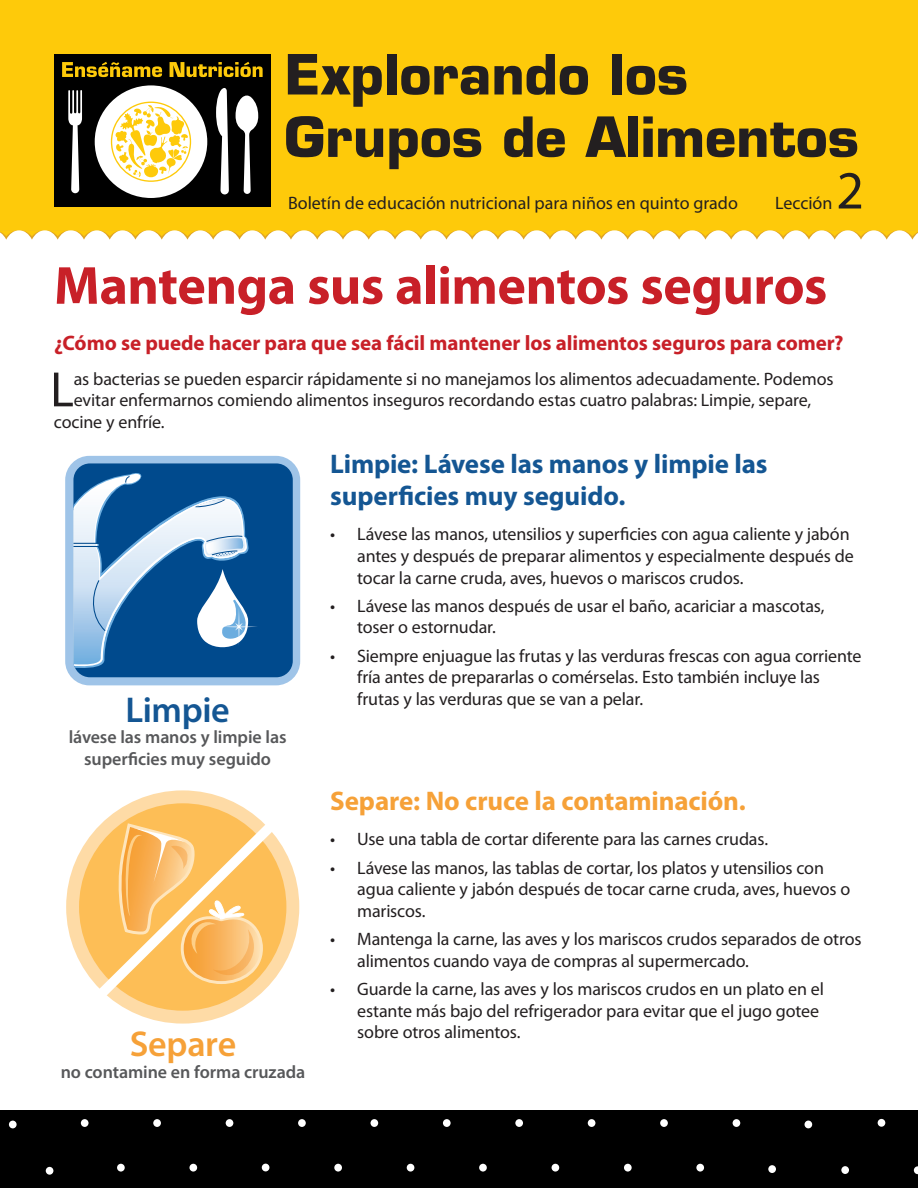
<style>
.page{position:relative;width:918px;height:1188px;background:#fff}
.page>*{position:absolute;margin:0;border:0;box-sizing:border-box;transform-origin:0 0}
.t1{font:700 54px/62.4px "Eurostile LT Std";color:#231f20}
.t2{font:700 54px "Myriad Pro";letter-spacing:-.01em;color:#c82028}
.t3{font:54px "Myriad Pro";color:#231f20}
.t4{font:50.1px "Myriad Pro";color:#231f20}
.t5{font:600 36px "Myriad Pro";letter-spacing:-.01em;color:#145693}
.t6{font:600 36px "Myriad Pro";letter-spacing:-.005em;color:#f6a138}
.t7{font:700 27px/32.4px "Myriad Pro";letter-spacing:-.005em;color:#145693}
.t8{font:700 27px "Myriad Pro";letter-spacing:-.005em;color:#f6a138}
.t9{font:700 21px "Myriad Pro";letter-spacing:-.005em;color:#c82028}
.t10{font:18px/21.6px "Myriad Pro";letter-spacing:-.01em;color:#231f20}
.t11{font:600 18px/21.6px "Myriad Pro";letter-spacing:-.005em;color:#57585a;text-align:center}
</style>
<div class="page">
<div style="left:0;top:0;width:918px;height:230px;background:#feca0a"></div>
<svg style="left:0;top:230px;width:918px;height:10px"></svg>
<div style="left:54px;top:54px;width:217px;height:153px;background:#000"></div>
<svg style="left:68px;top:90px;width:14px;height:103px"></svg>
<svg style="left:216px;top:88px;width:13px;height:106px"></svg>
<div style="left:95px;top:85px;width:112px;height:113px;background:#fff;border-radius:50%"></div>
<svg style="left:112px;top:103px;width:78px;height:78px"></svg>
<svg style="left:115px;top:105px;width:74px;height:72px"></svg>
<svg style="left:236px;top:95px;width:22px;height:99px"></svg>
<svg style="left:62px;top:62px;width:100px;height:15px"></svg>
<svg style="left:170px;top:62px;width:93px;height:15px"></svg>
<div style="left:0;top:1110px;width:918px;height:78px;background:#000"></div>
<div style="left:81px;top:1119px;width:8px;height:8px;background:#fff;border-radius:50%"></div>
<div style="left:153px;top:1119px;width:8px;height:8px;background:#fff;border-radius:50%"></div>
<div style="left:226px;top:1119px;width:7px;height:8px;background:#fff;border-radius:50%"></div>
<div style="left:298px;top:1119px;width:8px;height:8px;background:#fff;border-radius:50%"></div>
<div style="left:371px;top:1119px;width:7px;height:8px;background:#fff;border-radius:50%"></div>
<div style="left:443px;top:1119px;width:8px;height:8px;background:#fff;border-radius:50%"></div>
<div style="left:515px;top:1119px;width:8px;height:8px;background:#fff;border-radius:50%"></div>
<div style="left:588px;top:1119px;width:7px;height:8px;background:#fff;border-radius:50%"></div>
<div style="left:660px;top:1119px;width:8px;height:8px;background:#fff;border-radius:50%"></div>
<div style="left:733px;top:1119px;width:7px;height:8px;background:#fff;border-radius:50%"></div>
<div style="left:117px;top:1164px;width:8px;height:8px;background:#fff;border-radius:50%"></div>
<div style="left:189px;top:1164px;width:8px;height:8px;background:#fff;border-radius:50%"></div>
<div style="left:334px;top:1164px;width:8px;height:8px;background:#fff;border-radius:50%"></div>
<div style="left:407px;top:1164px;width:7px;height:8px;background:#fff;border-radius:50%"></div>
<div style="left:479px;top:1164px;width:8px;height:8px;background:#fff;border-radius:50%"></div>
<div style="left:552px;top:1164px;width:7px;height:8px;background:#fff;border-radius:50%"></div>
<div style="left:624px;top:1164px;width:8px;height:8px;background:#fff;border-radius:50%"></div>
<div style="left:696px;top:1164px;width:8px;height:8px;background:#fff;border-radius:50%"></div>
<div style="left:46px;top:1167px;width:7px;height:8px;background:#fff;border-radius:50%"></div>
<div style="left:9px;top:1121px;width:8px;height:7px;background:#fff;border-radius:50%"></div>
<div style="left:805px;top:1121px;width:7px;height:7px;background:#fff;border-radius:50%"></div>
<div style="left:768px;top:1165px;width:8px;height:8px;background:#fff;border-radius:50%"></div>
<div style="left:841px;top:1166px;width:8px;height:8px;background:#fff;border-radius:50%"></div>
<div style="left:262px;top:1164px;width:7px;height:7px;background:#fff;border-radius:50%"></div>
<div style="left:878px;top:1119px;width:7px;height:8px;background:#fff;border-radius:50%"></div>
<svg style="left:914px;top:1166px;width:4px;height:8px"></svg>
<svg style="left:66px;top:790px;width:234px;height:234px"></svg>
<svg style="left:119px;top:823px;width:144px;height:161px;background:#fbc472"></svg>
<div style="left:65px;top:456px;width:235px;height:229px;border:16px solid #9fc4e8;border-radius:16px"></div>
<div style="left:73px;top:463px;width:220px;height:214px;background:#004a8d;border-radius:16px"></div>
<svg style="left:73px;top:472px;width:184px;height:201px"></svg>
<h1 class="t1" style="left:284px;top:43px;width:576px">Explorando los<br>Grupos de Alimentos</h1>
<p class="t10" style="left:288px;top:191px;width:451px">Boletín de educación nutricional para niños en quinto grado</p>
<p class="t10" style="left:775px;top:191px;width:59px">Lección</p>
<h1 class="t3" style="left:836px;top:157px;width:29px">2</h1>
<h1 class="t2" style="left:54px;top:250px;width:775px">Mantenga sus alimentos seguros</h1>
<p class="t9" style="left:54px;top:329px;width:791px">¿Cómo se puede hacer para que sea fácil mantener los alimentos seguros para comer?</p>
<h2 class="t4" style="left:50px;top:359px;width:25px">L</h2>
<p class="t10" style="left:74px;top:368px;width:761px">as bacterias se pueden esparcir rápidamente si no manejamos los alimentos adecuadamente. Podemos</p>
<p class="t10" style="left:74px;top:389px;width:739px">evitar enfermarnos comiendo alimentos inseguros recordando estas cuatro palabras: Limpie, separe,</p>
<p class="t10" style="left:54px;top:411px;width:112px">cocine y enfríe.</p>
<h3 class="t5" style="left:125px;top:687px;width:106px">Limpie</h3>
<p class="t11" style="left:69px;top:726px;width:219px">lávese las manos y limpie las superficies muy seguido</p>
<h3 class="t6" style="left:130px;top:1021px;width:108px">Separe</h3>
<p class="t11" style="left:61px;top:1061px;width:246px">no contamine en forma cruzada</p>
<h3 class="t7" style="left:330px;top:447px;width:439px">Limpie: Lávese las manos y limpie las superficies muy seguido.</h3>
<p class="t10" style="left:357px;top:523px;width:498px;text-indent:-27px">• Lávese las manos, utensilios y superficies con agua caliente y jabón antes y después de preparar alimentos y especialmente después de tocar la carne cruda, aves, huevos o mariscos crudos.</p>
<p class="t10" style="left:357px;top:595px;width:469px;text-indent:-27px">• Lávese las manos después de usar el baño, acariciar a mascotas, toser o estornudar.</p>
<p class="t10" style="left:357px;top:645px;width:506px;text-indent:-27px">• Siempre enjuague las frutas y las verduras frescas con agua corriente fría antes de prepararlas o comérselas. Esto también incluye las frutas y las verduras que se van a pelar.</p>
<h3 class="t8" style="left:330px;top:784px;width:417px">Separe: No cruce la contaminación.</h3>
<p class="t10" style="left:330px;top:828px;width:439px">• Use una tabla de cortar diferente para las carnes crudas.</p>
<p class="t10" style="left:357px;top:857px;width:495px;text-indent:-27px">• Lávese las manos, las tablas de cortar, los platos y utensilios con agua caliente y jabón después de tocar carne cruda, aves, huevos o mariscos.</p>
<p class="t10" style="left:357px;top:928px;width:506px;text-indent:-27px">• Mantenga la carne, las aves y los mariscos crudos separados de otros alimentos cuando vaya de compras al supermercado.</p>
<p class="t10" style="left:357px;top:978px;width:468px;text-indent:-27px">• Guarde la carne, las aves y los mariscos crudos en un plato en el estante más bajo del refrigerador para evitar que el jugo gotee sobre otros alimentos.</p>
</div>
